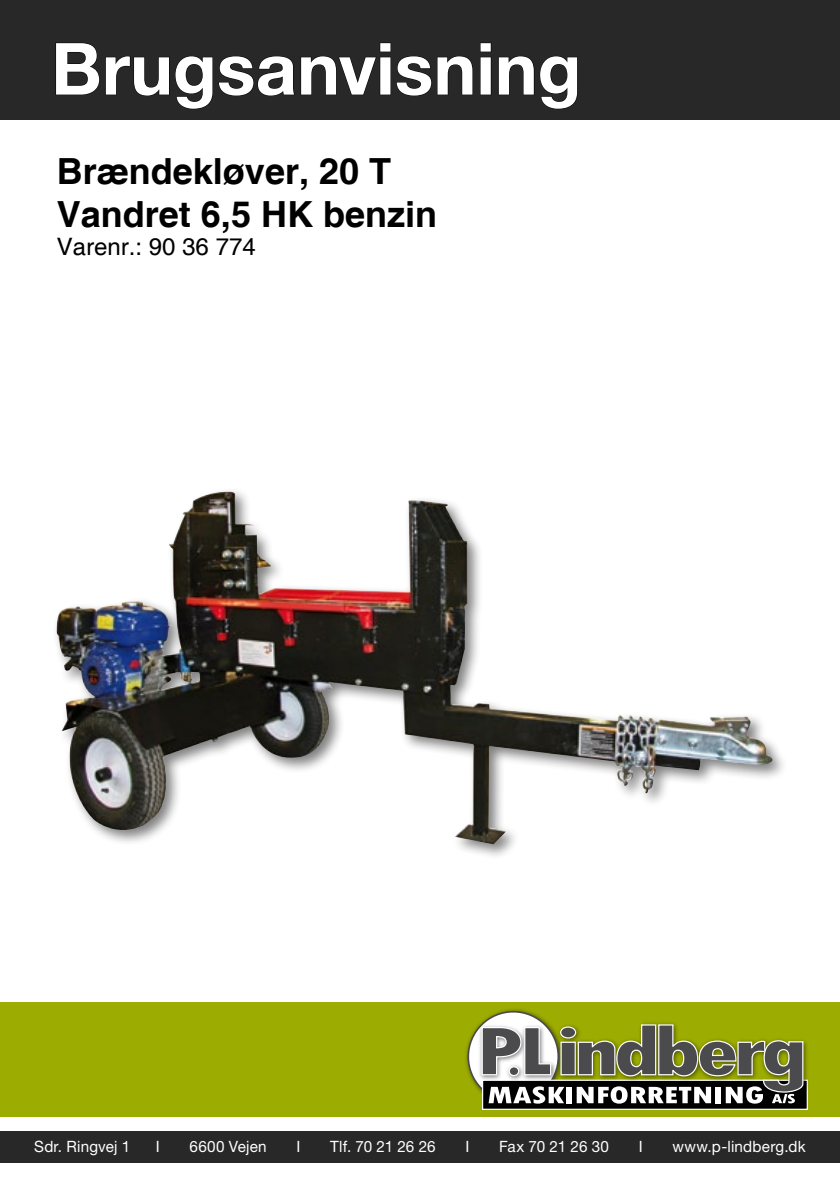
<style>
.page{position:relative;width:840px;height:1191px;background:#fff}
.page>*{position:absolute;margin:0;border:0;box-sizing:border-box;transform-origin:0 0}
.t1{font:700 72px "Helvetica Neue";color:#fff}
.t2{font:700 36px/43.2px "Helvetica";color:#000}
.t3{font:24px "Helvetica";color:#000}
.t4{font:15.6px "Helvetica Neue";letter-spacing:.015em;color:#fff}
.t5{font:15.6px "Helvetica Neue";letter-spacing:-.005em;color:#fff}
</style>
<div class="page">
<div style="left:0;top:1002px;width:839px;height:115px;background:#9cac00"></div>
<img style="left:466px;top:1009px;width:81px;height:83px">
<svg style="left:468px;top:1011px;width:90px;height:90px"></svg>
<div style="left:481px;top:1079px;width:326px;height:31px;background:#000;border:1px solid #fff"></div>
<img style="left:476px;top:1022px;width:43px;height:60px">
<img style="left:803px;top:1041px;width:5px;height:59px">
<svg style="left:480px;top:1023px;width:323px;height:80px"></svg>
<div style="left:0;top:1130px;width:839px;height:32px;background:#282829"></div>
<div style="left:0;top:0;width:839px;height:119px;background:#282829"></div>
<svg style="left:55px;top:42px;width:418px;height:67px"></svg>
<svg style="left:480px;top:42px;width:11px;height:53px"></svg>
<svg style="left:498px;top:56px;width:80px;height:53px"></svg>
<img style="left:56px;top:501px;width:718px;height:343px">
<h1 class="t1" style="left:51px;top:24px;width:531px">Brugsanvisning</h1>
<h2 class="t2" style="left:57px;top:151px;width:382px">Brændekløver, 20 T<br>Vandret 6,5 HK benzin</h2>
<h3 class="t3" style="left:57px;top:232px;width:200px">Varenr.: 90 36 774</h3>
<p class="t4" style="left:34px;top:1137px;width:98px">Sdr. Ringvej 1</p>
<p class="t4" style="left:156px;top:1137px;width:5px">I</p>
<p class="t4" style="left:189px;top:1137px;width:79px">6600 Vejen</p>
<p class="t4" style="left:296px;top:1137px;width:5px">I</p>
<p class="t4" style="left:330px;top:1137px;width:107px">Tlf. 70 21 26 26</p>
<p class="t4" style="left:465px;top:1137px;width:5px">I</p>
<p class="t5" style="left:498px;top:1137px;width:111px">Fax 70 21 26 30</p>
<p class="t4" style="left:638px;top:1137px;width:5px">I</p>
<p class="t4" style="left:672px;top:1137px;width:135px">www.p-lindberg.dk</p>
</div>
